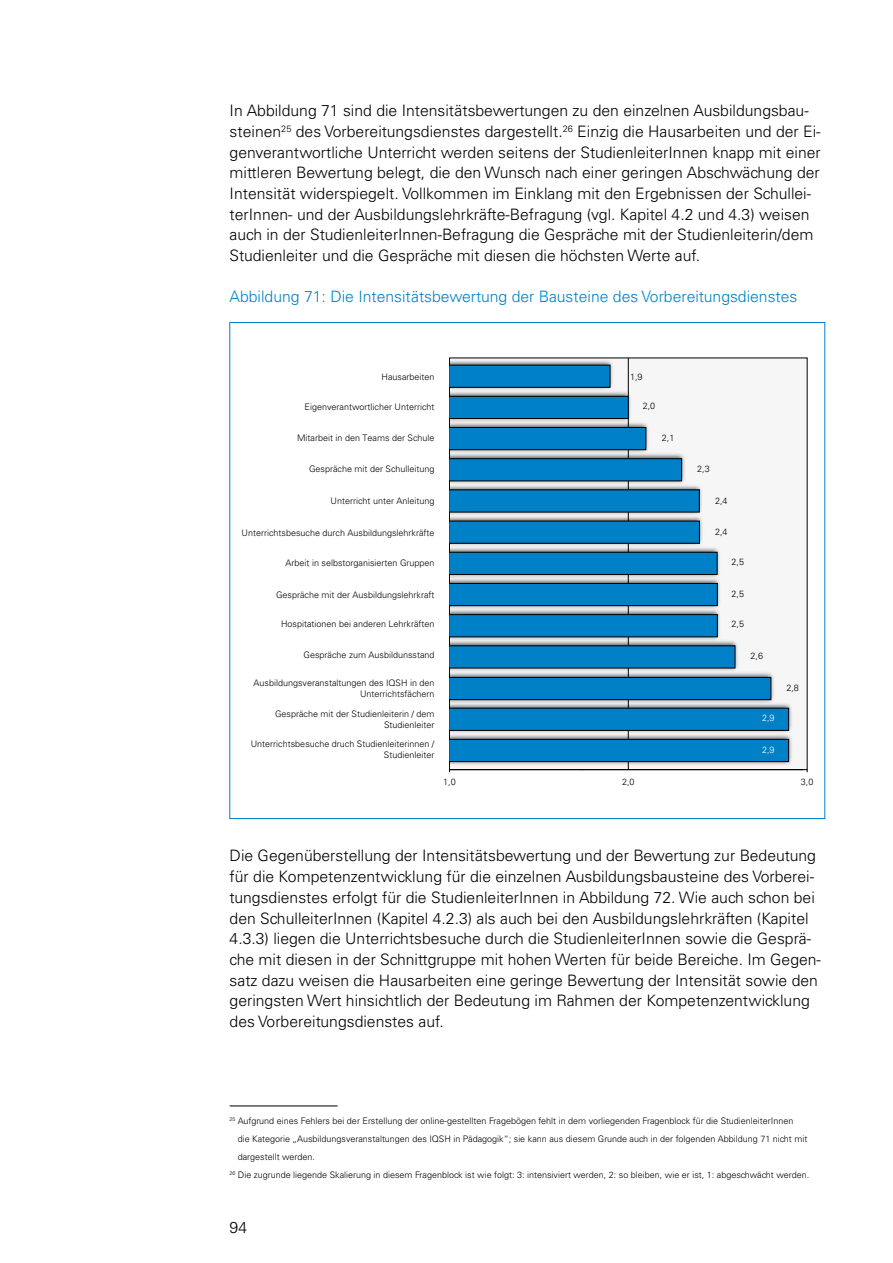
<style>
.page{position:relative;width:893px;height:1263px;background:#fff}
.page>*{position:absolute;margin:0;border:0;box-sizing:border-box;transform-origin:0 0}
.t1{font:300 15.75px/20.7px "Univers LT Std";color:#000}
.t2{font:300 15.75px "Univers LT Std";color:#0081c7}
.t3{font:300 9px/10.8px "Univers LT Std";color:#000;text-align:right}
.t4{font:300 9px "Univers LT Std";color:#fff}
</style>
<div class="page">
<div style="left:449px;top:358px;width:358px;height:412px;background:#f6f6f6"></div>
<hr style="left:628px;top:358px;width:1px;height:412px;background:#000">
<img style="left:449px;top:357px;width:166px;height:31px">
<div style="left:449px;top:365px;width:161px;height:22px;background:#0081c7"></div>
<div style="left:448px;top:365px;width:162px;height:23px;border:1px solid #000"></div>
<img style="left:449px;top:388px;width:182px;height:32px">
<div style="left:449px;top:396px;width:179px;height:22px;background:#0081c7"></div>
<div style="left:448px;top:396px;width:180px;height:23px;border:1px solid #000"></div>
<img style="left:449px;top:420px;width:199px;height:31px">
<div style="left:449px;top:427px;width:197px;height:23px;background:#0081c7"></div>
<div style="left:448px;top:427px;width:198px;height:23px;border:1px solid #000"></div>
<img style="left:449px;top:451px;width:236px;height:31px">
<div style="left:449px;top:459px;width:233px;height:22px;background:#0081c7"></div>
<div style="left:448px;top:458px;width:234px;height:23px;border:1px solid #000"></div>
<img style="left:449px;top:482px;width:253px;height:31px">
<div style="left:449px;top:490px;width:250px;height:22px;background:#0081c7"></div>
<img style="left:449px;top:513px;width:254px;height:31px">
<div style="left:449px;top:521px;width:250px;height:22px;background:#0081c7"></div>
<img style="left:449px;top:544px;width:271px;height:32px">
<div style="left:449px;top:552px;width:268px;height:22px;background:#0081c7"></div>
<div style="left:448px;top:552px;width:269px;height:23px;border:1px solid #000"></div>
<img style="left:449px;top:576px;width:271px;height:31px">
<div style="left:449px;top:583px;width:268px;height:23px;background:#0081c7"></div>
<div style="left:448px;top:583px;width:269px;height:23px;border:1px solid #000"></div>
<img style="left:449px;top:607px;width:271px;height:31px">
<div style="left:449px;top:615px;width:268px;height:22px;background:#0081c7"></div>
<div style="left:448px;top:614px;width:269px;height:23px;border:1px solid #000"></div>
<img style="left:449px;top:638px;width:289px;height:31px">
<div style="left:449px;top:646px;width:286px;height:22px;background:#0081c7"></div>
<img style="left:449px;top:669px;width:325px;height:31px">
<div style="left:449px;top:677px;width:322px;height:23px;background:#0081c7"></div>
<div style="left:448px;top:677px;width:323px;height:23px;border:1px solid #000"></div>
<img style="left:449px;top:700px;width:343px;height:31px">
<div style="left:449px;top:708px;width:340px;height:22px;background:#0081c7"></div>
<div style="left:448px;top:708px;width:341px;height:23px;border:1px solid #000"></div>
<img style="left:449px;top:731px;width:343px;height:36px">
<div style="left:449px;top:739px;width:340px;height:22px;background:#0081c7"></div>
<div style="left:448px;top:739px;width:341px;height:23px;border:1px solid #000"></div>
<hr style="left:448px;top:769px;width:355px;height:1px;background:#000">
<div style="left:442px;top:357px;width:7px;height:415px;background:#fff"></div>
<hr style="left:230px;top:1105px;width:108px;height:1px;background:#000">
<p class="t1" style="left:230px;top:100px;width:593px">In Abbildung 71 sind die Intensitätsbewertungen zu den einzelnen Ausbildungsbau&shy;steinen<sup>25</sup> des Vorbereitungsdienstes dargestellt.<sup>26</sup> Einzig die Hausarbeiten und der Ei&shy;genverantwortliche Unterricht werden seitens der StudienleiterInnen knapp mit einer mittleren Bewertung belegt, die den Wunsch nach einer geringen Abschwächung der Intensität widerspiegelt. Vollkommen im Einklang mit den Ergebnissen der Schullei&shy;terInnen- und der Ausbildungslehrkräfte-Befragung (vgl. Kapitel 4.2 und 4.3) weisen auch in der StudienleiterInnen-Befragung die Gespräche mit der Studienleiterin/dem Studienleiter und die Gespräche mit diesen die höchsten Werte auf.</p>
<p class="t2" style="left:230px;top:287px;width:569px">Abbildung 71: Die Intensitätsbewertung der Bausteine des Vorbereitungsdienstes</p>
<p class="t3" style="left:382px;top:371px;width:55px">Hausarbeiten</p>
<p class="t3" style="left:305px;top:401px;width:132px">Eigenverantwortlicher Unterricht</p>
<p class="t3" style="left:297px;top:433px;width:139px">Mitarbeit in den Teams der Schule</p>
<p class="t3" style="left:309px;top:464px;width:127px">Gespräche mit der Schulleitung</p>
<p class="t3" style="left:331px;top:495px;width:106px">Unterricht unter Anleitung</p>
<p class="t3" style="left:242px;top:527px;width:195px">Unterrichtsbesuche durch Ausbildungslehrkräfte</p>
<p class="t3" style="left:286px;top:558px;width:151px">Arbeit in selbstorganisierten Gruppen</p>
<p class="t3" style="left:276px;top:589px;width:160px">Gespräche mit der Ausbildungslehrkraft</p>
<p class="t3" style="left:281px;top:619px;width:155px">Hospitationen bei anderen Lehrkräften</p>
<p class="t3" style="left:304px;top:649px;width:133px">Gespräche zum Ausbildunsstand</p>
<p class="t3" style="left:253px;top:677px;width:183px">Ausbildungsveranstaltungen des IQSH in den<br>Unterrichtsfächern</p>
<p class="t3" style="left:275px;top:708px;width:161px">Gespräche mit der Studienleiterin / dem<br>Studienleiter</p>
<p class="t3" style="left:251px;top:739px;width:185px">Unterrichtsbesuche druch Studienleiterinnen /<br>Studienleiter</p>
<p class="t3" style="left:630px;top:371px;width:14px">1,9</p>
<p class="t3" style="left:643px;top:400px;width:14px">2,0</p>
<p class="t3" style="left:662px;top:432px;width:14px">2,1</p>
<p class="t3" style="left:697px;top:463px;width:14px">2,3</p>
<p class="t3" style="left:715px;top:495px;width:14px">2,4</p>
<p class="t3" style="left:715px;top:526px;width:14px">2,4</p>
<p class="t3" style="left:732px;top:556px;width:14px">2,5</p>
<p class="t3" style="left:732px;top:588px;width:14px">2,5</p>
<p class="t3" style="left:732px;top:619px;width:14px">2,5</p>
<p class="t3" style="left:750px;top:650px;width:14px">2,6</p>
<p class="t4" style="left:762px;top:712px;width:14px">2,9</p>
<p class="t4" style="left:762px;top:744px;width:14px">2,9</p>
<p class="t3" style="left:786px;top:682px;width:14px">2,8</p>
<p class="t3" style="left:443px;top:776px;width:14px">1,0</p>
<p class="t3" style="left:622px;top:776px;width:14px">2,0</p>
<p class="t3" style="left:801px;top:776px;width:14px">3,0</p>
<p class="t1" style="left:230px;top:845px;width:593px">Die Gegenüberstellung der Intensitätsbewertung und der Bewertung zur Bedeutung für die Kompetenzentwicklung für die einzelnen Ausbildungsbausteine des Vorberei&shy;tungsdienstes erfolgt für die StudienleiterInnen in Abbildung 72. Wie auch schon bei den SchulleiterInnen (Kapitel 4.2.3) als auch bei den Ausbildungslehrkräften (Kapitel 4.3.3) liegen die Unterrichtsbesuche durch die StudienleiterInnen sowie die Gesprä&shy;che mit diesen in der Schnittgruppe mit hohen Werten für beide Bereiche. Im Gegen&shy;satz dazu weisen die Hausarbeiten eine geringe Bewertung der Intensität sowie den geringsten Wert hinsichtlich der Bedeutung im Rahmen der Kompetenzentwicklung des Vorbereitungsdienstes auf.</p>
<p class="t3" style="left:230px;top:1115px;width:565px"><sup>25</sup> Aufgrund eines Fehlers bei der Erstellung der online-gestellten Fragebögen fehlt in dem vorliegenden Fragenblock für die StudienleiterInnen</p>
<p class="t3" style="left:238px;top:1133px;width:571px">die Kategorie „Ausbildungsveranstaltungen des IQSH in Pädagogik“; sie kann aus diesem Grunde auch in der folgenden Abbildung 71 nicht mit</p>
<p class="t3" style="left:238px;top:1151px;width:79px">dargestellt werden.</p>
<p class="t3" style="left:230px;top:1169px;width:581px"><sup>26</sup> Die zugrunde liegende Skalierung in diesem Fragenblock ist wie folgt: 3: intensiviert werden, 2: so bleiben, wie er ist, 1: abgeschwächt werden.</p>
<p class="t1" style="left:230px;top:1217px;width:19px">94</p>
</div>
